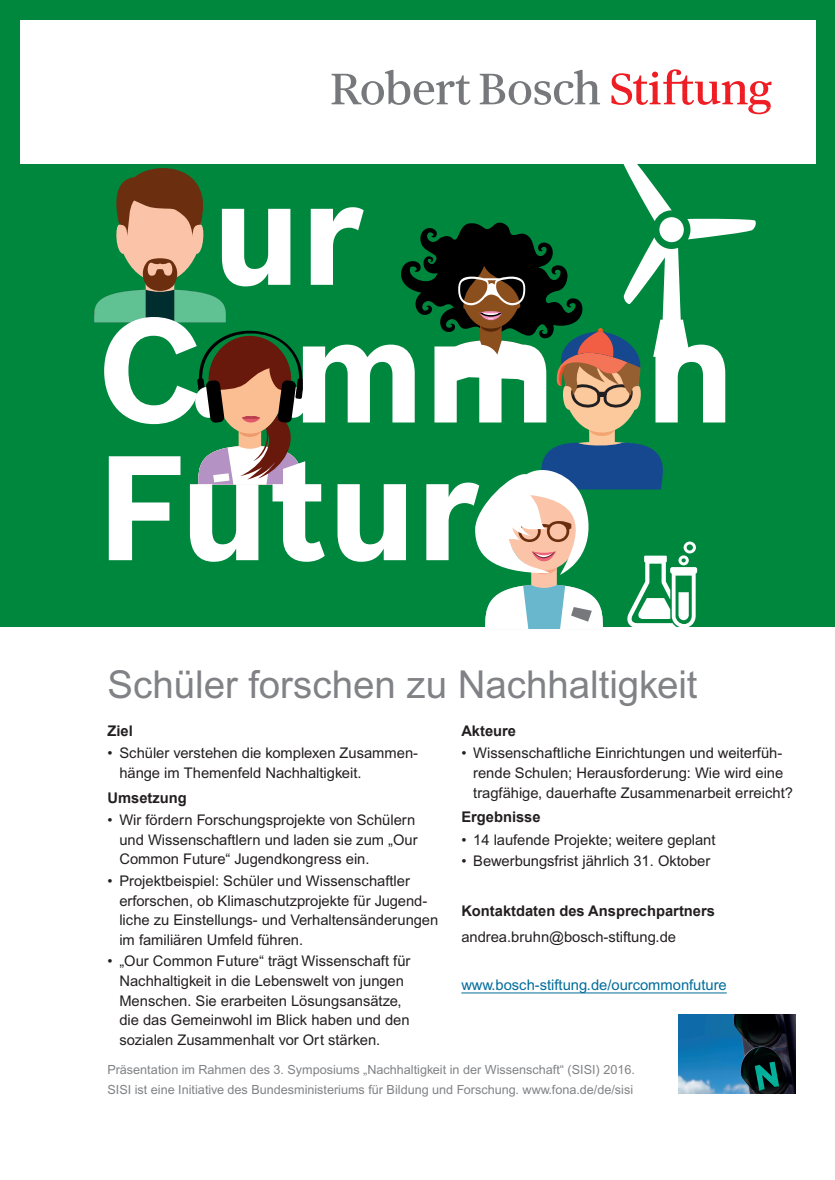
<style>
.page{position:relative;width:835px;height:1180px;background:#fff}
.page>*{position:absolute;margin:0;border:0;box-sizing:border-box;transform-origin:0 0}
.t1{font:38.5px "Arial";color:#808285}
.t2{font:14.7px/19.6px "Arial";color:#231f20}
.t3{font:700 14.7px "Arial";color:#231f20}
.t4{font:14.7px "Arial";color:#006c9b}
.t5{font:12.6px/19.6px "Arial";color:#808285}
</style>
<div class="page">
<div style="left:0;top:0;width:834px;height:626px;background:#00873e"></div>
<hr style="left:461px;top:992px;width:265px;height:1px;background:#006c9b">
<div style="left:20px;top:20px;width:795px;height:144px;background:#fff"></div>
<img style="left:678px;top:1014px;width:117px;height:79px">
<svg style="left:90px;top:164px;width:666px;height:465px"></svg>
<svg style="left:331px;top:70px;width:139px;height:35px"></svg>
<svg style="left:479px;top:70px;width:121px;height:35px"></svg>
<svg style="left:611px;top:69px;width:160px;height:45px"></svg>
<h1 class="t1" style="left:107px;top:662px;width:591px">Schüler forschen zu Nachhaltigkeit</h1>
<p class="t3" style="left:107px;top:721px;width:27px">Ziel</p>
<p class="t2" style="left:119px;top:743px;width:300px;text-indent:-12px">• Schüler verstehen die komplexen Zusammen&shy;hänge im Themenfeld Nachhaltigkeit.</p>
<p class="t3" style="left:107px;top:787px;width:81px">Umsetzung</p>
<p class="t2" style="left:119px;top:810px;width:300px;text-indent:-12px">• Wir fördern Forschungsprojekte von Schülern und Wissenschaftlern und laden sie zum „Our<br>Common Future“ Jugendkongress ein.</p>
<p class="t2" style="left:119px;top:871px;width:320px;text-indent:-12px">• Projektbeispiel: Schüler und Wissenschaftler erforschen, ob Klimaschutzprojekte für Jugend&shy;liche zu Einstellungs- und Verhaltensänderungen im familiären Umfeld führen.</p>
<p class="t2" style="left:119px;top:951px;width:292px;text-indent:-12px">• „Our Common Future“ trägt Wissenschaft für Nachhaltigkeit in die Lebenswelt von jungen Menschen. Sie erarbeiten Lösungsansätze, die das Gemeinwohl im Blick haben und den sozialen Zusammenhalt vor Ort stärken.</p>
<p class="t3" style="left:461px;top:721px;width:56px">Akteure</p>
<p class="t2" style="left:473px;top:743px;width:321px;text-indent:-12px">• Wissenschaftliche Einrichtungen und weiterfüh&shy;rende Schulen; Herausforderung: Wie wird eine tragfähige, dauerhafte Zusammenarbeit erreicht?</p>
<p class="t3" style="left:461px;top:807px;width:81px">Ergebnisse</p>
<p class="t2" style="left:461px;top:829px;width:256px">• 14 laufende Projekte; weitere geplant</p>
<p class="t2" style="left:461px;top:851px;width:250px">• Bewerbungsfrist jährlich 31. Oktober</p>
<p class="t3" style="left:461px;top:901px;width:255px">Kontaktdaten des Ansprechpartners</p>
<p class="t2" style="left:461px;top:927px;width:216px">andrea.bruhn@bosch-stiftung.de</p>
<p class="t4" style="left:461px;top:976px;width:267px">www.bosch-stiftung.de/ourcommonfuture</p>
<p class="t5" style="left:107px;top:1059px;width:529px">Präsentation im Rahmen des 3. Symposiums „Nachhaltigkeit in der Wissenschaft“ (SISI) 2016.<br>SISI ist eine Initiative des Bundesministeriums für Bildung und Forschung. www.fona.de/de/sisi</p>
</div>
